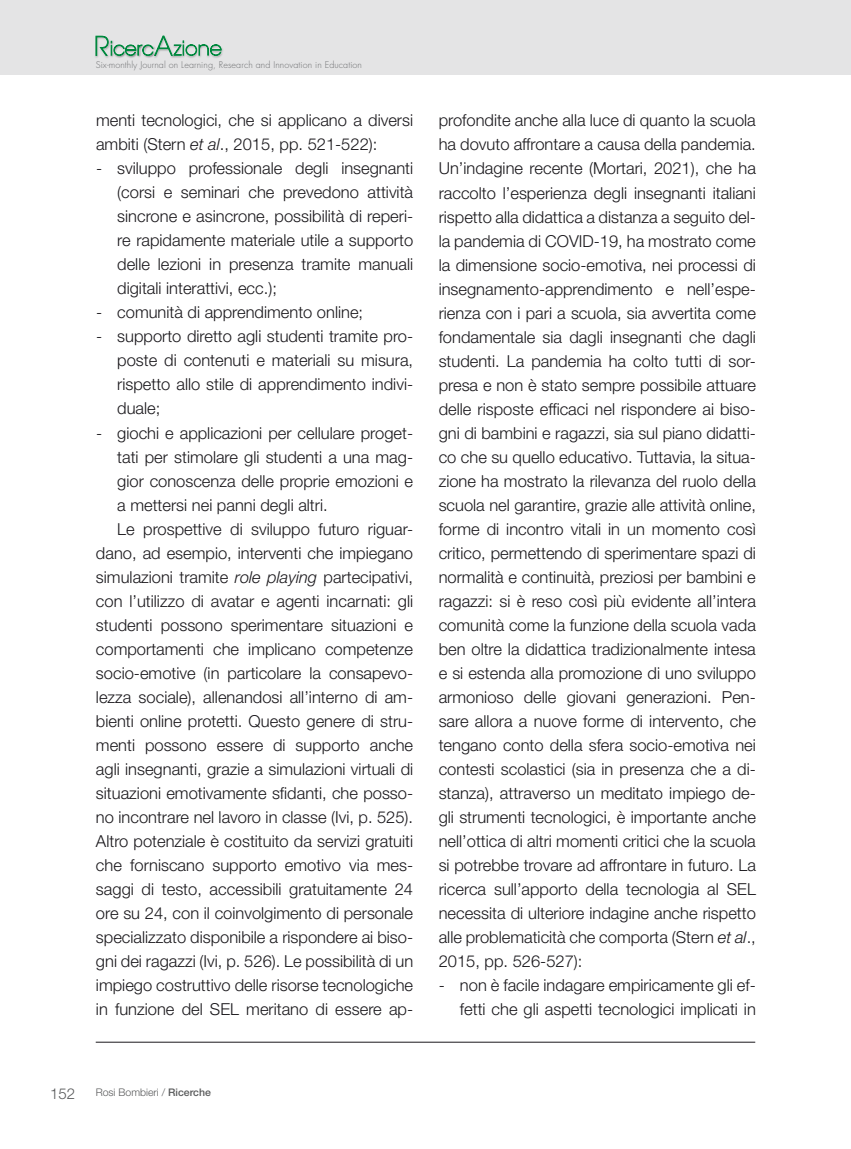
<style>
.page{position:relative;width:851px;height:1149px;background:#fff}
.page>*{position:absolute;margin:0;border:0;box-sizing:border-box;transform-origin:0 0}
.t1{font:300 16.5px/24px "Helvetica Neue LT";color:#1a181c;text-align:justify}
.t2{font:300 15px "Helvetica Neue CE";color:#595a5b}
.t3{font:300 10.5px "Helvetica Neue CE";color:#595a5b}
.t4{font:300 9px "Futura";letter-spacing:.01em;color:#707173}
.s1{font-style:italic}
.s2{font-weight:500}
</style>
<div class="page">
<hr style="left:96px;top:1041px;width:659px;height:1px;background:#1a181c">
<div style="left:829px;top:0;width:21px;height:74px;background:#e4e4e5"></div>
<div style="left:0;top:0;width:829px;height:74px;background:#e4e4e5"></div>
<div style="left:94px;top:35px;width:17px;height:24px;background:#1a181c;opacity:.3"></div>
<div style="left:109px;top:40px;width:47px;height:19px;background:#1a181c;opacity:.5"></div>
<div style="left:152px;top:35px;width:23px;height:24px;background:#1a181c;opacity:.3"></div>
<div style="left:171px;top:38px;width:52px;height:19px;background:#fff;opacity:.3"></div>
<div style="left:172px;top:39px;width:52px;height:20px;background:#1a181c;opacity:.3"></div>
<svg style="left:95px;top:36px;width:126px;height:20px"></svg>
<p class="t4" style="left:96px;top:60px;width:268px">Six-monthly Journal on Learning, Research and Innovation in Education</p>
<p class="t1" style="left:96px;top:108px;width:318px">menti tecnologici, che si applicano a diversi ambiti (Stern <span class="s1">et al</span>., 2015, pp. 521-522):</p>
<p class="t1" style="left:117px;top:156px;width:297px;text-indent:-21px">- sviluppo professionale degli insegnanti (corsi e seminari che prevedono attività sincrone e asincrone, possibilità di reperi&shy;re rapidamente materiale utile a supporto delle lezioni in presenza tramite manuali digitali interattivi, ecc.);</p>
<p class="t1" style="left:96px;top:300px;width:268px">- comunità di apprendimento online;</p>
<p class="t1" style="left:117px;top:324px;width:297px;text-indent:-21px">- supporto diretto agli studenti tramite pro&shy;poste di contenuti e materiali su misura, rispetto allo stile di apprendimento indivi&shy;duale;</p>
<p class="t1" style="left:96px;top:420px;width:318px">- giochi e applicazioni per cellulare proget-</p>
<p class="t1" style="left:117px;top:444px;width:297px">tati per stimolare gli studenti a una mag-</p>
<p class="t1" style="left:117px;top:468px;width:297px">gior conoscenza delle proprie emozioni e</p>
<p class="t1" style="left:117px;top:492px;width:212px">a mettersi nei panni degli altri.</p>
<p class="t1" style="left:117px;top:516px;width:297px">Le prospettive di sviluppo futuro riguar-</p>
<p class="t1" style="left:96px;top:540px;width:318px">dano, ad esempio, interventi che impiegano</p>
<p class="t1" style="left:96px;top:564px;width:318px">simulazioni tramite <span class="s1">role playing</span> partecipativi,</p>
<p class="t1" style="left:96px;top:588px;width:318px">con l’utilizzo di avatar e agenti incarnati: gli</p>
<p class="t1" style="left:96px;top:612px;width:318px">studenti possono sperimentare situazioni e</p>
<p class="t1" style="left:96px;top:636px;width:318px">comportamenti che implicano competenze</p>
<p class="t1" style="left:96px;top:660px;width:318px">socio-emotive (in particolare la consapevo-</p>
<p class="t1" style="left:96px;top:684px;width:318px">lezza sociale), allenandosi all’interno di am-</p>
<p class="t1" style="left:96px;top:708px;width:318px">bienti online protetti. Questo genere di stru-</p>
<p class="t1" style="left:96px;top:732px;width:318px">menti possono essere di supporto anche</p>
<p class="t1" style="left:96px;top:756px;width:318px">agli insegnanti, grazie a simulazioni virtuali di</p>
<p class="t1" style="left:96px;top:780px;width:318px">situazioni emotivamente sfidanti, che posso-</p>
<p class="t1" style="left:96px;top:804px;width:319px">no incontrare nel lavoro in classe (Ivi, p. 525).</p>
<p class="t1" style="left:96px;top:828px;width:318px">Altro potenziale è costituito da servizi gratuiti</p>
<p class="t1" style="left:96px;top:852px;width:318px">che forniscano supporto emotivo via mes-</p>
<p class="t1" style="left:96px;top:876px;width:318px">saggi di testo, accessibili gratuitamente 24</p>
<p class="t1" style="left:96px;top:900px;width:318px">ore su 24, con il coinvolgimento di personale</p>
<p class="t1" style="left:96px;top:924px;width:318px">specializzato disponibile a rispondere ai biso-</p>
<p class="t1" style="left:96px;top:948px;width:318px">gni dei ragazzi (Ivi, p. 526). Le possibilità di un</p>
<p class="t1" style="left:96px;top:972px;width:318px">impiego costruttivo delle risorse tecnologiche</p>
<p class="t1" style="left:96px;top:996px;width:318px">in funzione del SEL meritano di essere ap-</p>
<p class="t1" style="left:438px;top:108px;width:318px">profondite anche alla luce di quanto la scuola ha dovuto affrontare a causa della pandemia.<br>Un’indagine recente (Mortari, 2021), che ha raccolto l’esperienza degli insegnanti italiani rispetto alla didattica a distanza a seguito del&shy;la pandemia di COVID-19, ha mostrato come la dimensione socio-emotiva, nei processi di insegnamento-apprendimento e nell’espe&shy;rienza con i pari a scuola, sia avvertita come fondamentale sia dagli insegnanti che dagli studenti. La pandemia ha colto tutti di sor&shy;presa e non è stato sempre possibile attuare delle risposte efficaci nel rispondere ai biso&shy;gni di bambini e ragazzi, sia sul piano didatti&shy;co che su quello educativo. Tuttavia, la situa&shy;zione ha mostrato la rilevanza del ruolo della scuola nel garantire, grazie alle attività online, forme di incontro vitali in un momento così critico, permettendo di sperimentare spazi di normalità e continuità, preziosi per bambini e ragazzi: si è reso così più evidente all’intera comunità come la funzione della scuola vada ben oltre la didattica tradizionalmente intesa e si estenda alla promozione di uno sviluppo armonioso delle giovani generazioni. Pen&shy;sare allora a nuove forme di intervento, che tengano conto della sfera socio-emotiva nei contesti scolastici (sia in presenza che a di&shy;stanza), attraverso un meditato impiego de&shy;gli strumenti tecnologici, è importante anche nell’ottica di altri momenti critici che la scuola si potrebbe trovare ad affrontare in futuro. La ricerca sull’apporto della tecnologia al SEL necessita di ulteriore indagine anche rispetto alle problematicità che comporta (Stern <span class="s1">et al</span>., 2015, pp. 526-527):</p>
<p class="t1" style="left:438px;top:972px;width:318px;text-align:right">- non è facile indagare empiricamente gli ef&shy;fetti che gli aspetti tecnologici implicati in</p>
<p class="t2" style="left:50px;top:1084px;width:27px">152</p>
<p class="t3" style="left:96px;top:1085px;width:117px">Rosi Bombieri / <span class="s2">Ricerche</span></p>
</div>
